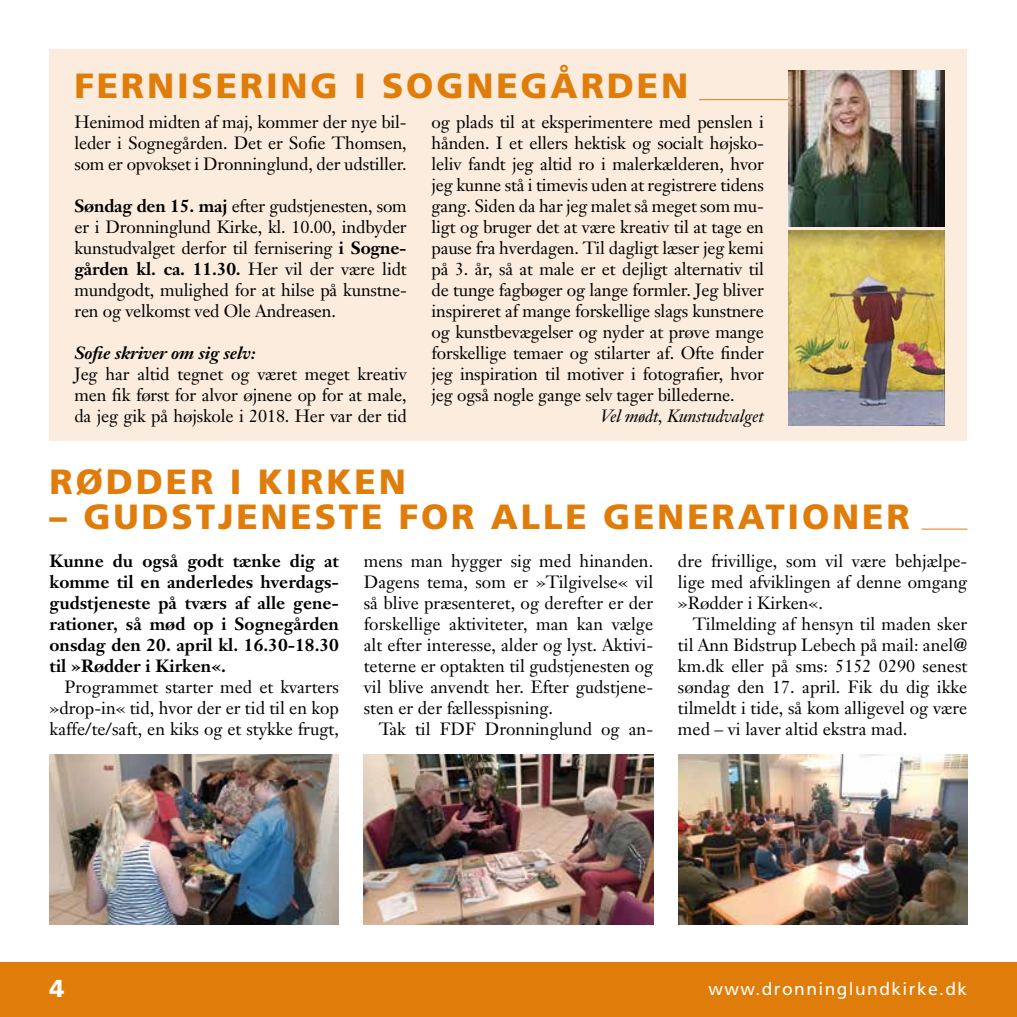
<style>
.page{position:relative;width:1017px;height:1017px;background:#fff}
.page>*{position:absolute;margin:0;border:0;box-sizing:border-box;transform-origin:0 0}
.t1{font:900 35px "Frutiger";letter-spacing:.08em;color:#e07d0a}
.t2{font:900 24.5px "Frutiger";color:#fff}
.t3{font:17.5px/21px "Janson Text";color:#000;text-align:justify}
.t4{font:700 17.5px/21px "Janson Text";color:#000;text-align:justify}
.t5{font:17.5px "Frutiger";letter-spacing:.08em;color:#fff}
.t6{font:italic 700 17.5px "Janson Text";letter-spacing:-.01em;color:#000}
.t7{font:italic 17.5px "Janson Text";letter-spacing:-.01em;color:#000}
.s1{font-weight:700}
</style>
<div class="page">
<div style="left:0;top:962px;width:1017px;height:55px;background:#e07d0a"></div>
<div style="left:50px;top:50px;width:917px;height:391px;background:#fbecdd"></div>
<hr style="left:921px;top:529px;width:46px;height:1px;background:#e07d0a">
<hr style="left:699px;top:99px;width:245px;height:1px;background:#e07d0a">
<img style="left:364px;top:755px;width:289px;height:169px">
<img style="left:678px;top:755px;width:289px;height:169px">
<img style="left:50px;top:755px;width:289px;height:169px">
<img style="left:789px;top:71px;width:155px;height:155px">
<img style="left:789px;top:231px;width:155px;height:194px">
<h1 class="t1" style="left:74px;top:64px;width:615px">FERNISERING I SOGNEGÅRDEN</h1>
<p class="t3" style="left:74px;top:112px;width:334px">Henimod midten af maj, kommer der nye bil&shy;leder i Sognegården. Det er Sofie Thomsen, som er opvokset i Dronninglund, der udstiller.</p>
<p class="t3" style="left:74px;top:196px;width:334px"><span class="s1">Søndag den 15. maj</span> efter gudstjenesten, som er i Dronninglund Kirke, kl. 10.00, indbyder kunstudvalget derfor til fernisering <span class="s1">i Sogne&shy;gården kl. ca. 11.30.</span> Her vil der være lidt mundgodt, mulighed for at hilse på kunstne&shy;ren og velkomst ved Ole Andreasen.</p>
<p class="t6" style="left:74px;top:342px;width:183px">Sofie skriver om sig selv:</p>
<p class="t3" style="left:74px;top:364px;width:334px">Jeg har altid tegnet og været meget kreativ men fik først for alvor øjnene op for at male, da jeg gik på højskole i 2018. Her var der tid</p>
<p class="t3" style="left:432px;top:112px;width:334px">og plads til at eksperimentere med penslen i hånden. I et ellers hektisk og socialt højsko&shy;leliv fandt jeg altid ro i malerkælderen, hvor jeg kunne stå i timevis uden at registrere tidens gang. Siden da har jeg malet så meget som mu&shy;ligt og bruger det at være kreativ til at tage en pause fra hverdagen. Til dagligt læser jeg kemi på 3. år, så at male er et dejligt alternativ til de tunge fagbøger og lange formler. Jeg bliver inspireret af mange forskellige slags kunstnere og kunstbevægelser og nyder at prøve mange forskellige temaer og stilarter af. Ofte finder jeg inspiration til motiver i fotografier, hvor jeg også nogle gange selv tager billederne.</p>
<p class="t7" style="left:600px;top:405px;width:165px">Vel mødt, Kunstudvalget</p>
<h1 class="t1" style="left:50px;top:460px;width:358px">RØDDER I KIRKEN</h1>
<h1 class="t1" style="left:50px;top:495px;width:862px">– GUDSTJENESTE FOR ALLE GENERATIONER</h1>
<p class="t4" style="left:50px;top:550px;width:291px">Kunne du også godt tænke dig at komme til en anderledes hverdags&shy;gudstjeneste på tværs af alle gene&shy;rationer, så mød op i Sognegården onsdag den 20. april kl. 16.30-18.30 til »Rødder i Kirken«.</p>
<p class="t3" style="left:50px;top:676px;width:291px;text-indent:15px">Programmet starter med et kvarters »drop-in« tid, hvor der er tid til en kop kaffe/te/saft, en kiks og et stykke frugt,</p>
<p class="t3" style="left:364px;top:550px;width:291px">mens man hygger sig med hinanden.<br>Dagens tema, som er »Tilgivelse« vil så blive præsenteret, og derefter er der forskellige aktiviteter, man kan vælge alt efter interesse, alder og lyst. Aktivi&shy;teterne er optakten til gudstjenesten og vil blive anvendt her. Efter gudstjene&shy;sten er der fællesspisning.</p>
<p class="t3" style="left:379px;top:718px;width:276px">Tak til FDF Dronninglund og an-</p>
<p class="t3" style="left:678px;top:550px;width:291px">dre frivillige, som vil være behjælpe&shy;lige med afviklingen af denne omgang »Rødder i Kirken«.</p>
<p class="t3" style="left:678px;top:613px;width:291px;text-indent:15px">Tilmelding af hensyn til maden sker til Ann Bidstrup Lebech på mail: anel@ km.dk eller på sms: 5152 0290 senest søndag den 17. april. Fik du dig ikke tilmeldt i tide, så kom alligevel og være med – vi laver altid ekstra mad.</p>
<h2 class="t2" style="left:50px;top:974px;width:16px">4</h2>
<p class="t5" style="left:709px;top:978px;width:260px">www.dronninglundkirke.dk</p>
</div>
